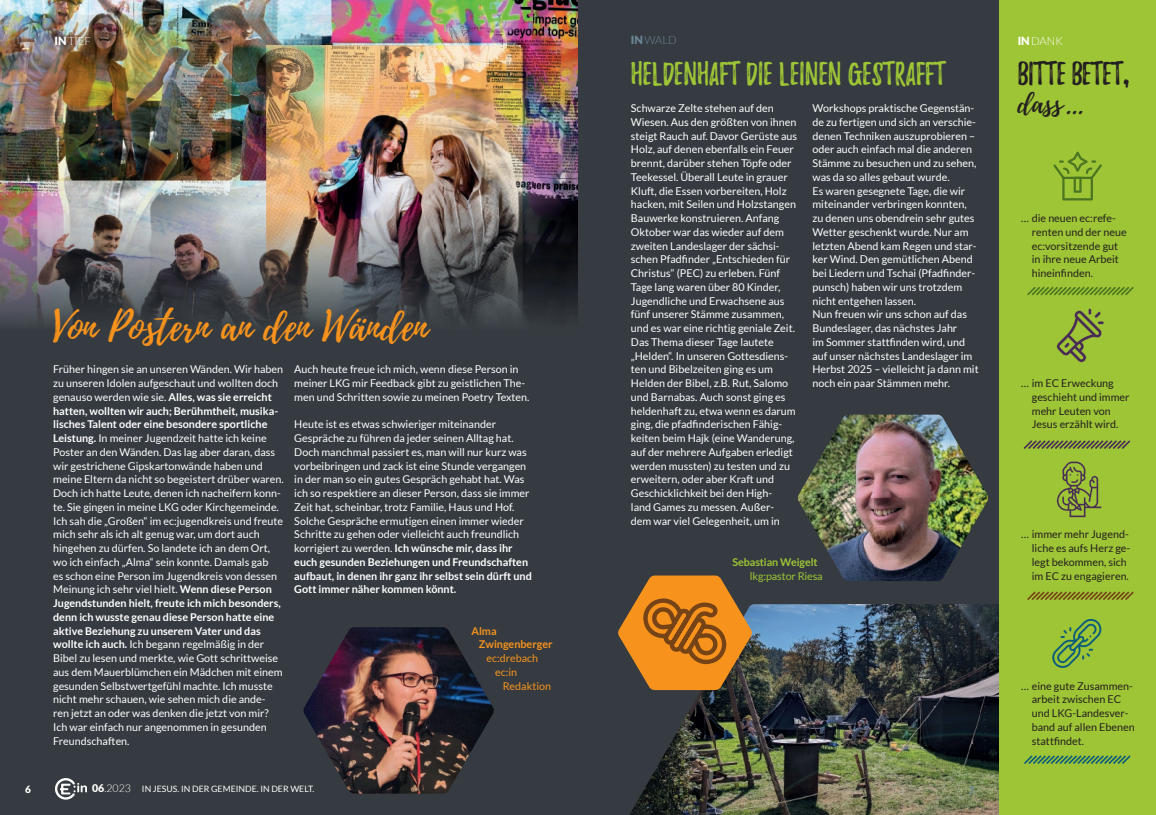
<style>
.page{position:relative;width:1156px;height:815px;background:#fff}
.page>*{position:absolute;margin:0;border:0;box-sizing:border-box;transform-origin:0 0}
.t1{font:40.62px "Playlist Script";color:#f7931d}
.t2{font:28.75px "Playlist Caps";color:#9ec536}
.t3{font:28.75px "Playlist Caps";letter-spacing:-.01em;color:#231f20}
.t4{font:28.75px "Playlist Script";color:#231f20}
.t5{font:300 11.25px "Lato";color:#fff}
.t6{font:300 11.25px "Lato";color:#6c8895}
.t7{font:10.75px/13.8px "Lato";color:#fff}
.t8{font:10.75px/13.8px "Lato";color:#231f20}
.t9{font:10.75px/13.8px "Lato";color:#f7931d}
.t10{font:700 10.75px/13.8px "Lato";color:#f7931d}
.t11{font:700 10.75px "Lato";letter-spacing:-.01em;color:#9ec536}
.t12{font:10.75px "Lato";letter-spacing:-.01em;color:#9ec536}
.t13{font:900 10px "Lato";color:#fff}
.t14{font:900 10px "Lato";color:#6c8895}
.t15{font:8.75px "Lato";color:#fff}
.s1{font-weight:900}
.s2{font-weight:700}
.s3{font-weight:900;font-size:10.62px}
.s4{font-weight:300;font-size:10.62px}
</style>
<div class="page">
<div style="left:0;top:0;width:1155px;height:815px;background:#353b40"></div>
<img style="left:716px;top:604px;width:283px;height:211px">
<img style="left:672px;top:690px;width:44px;height:125px">
<img style="left:629px;top:739px;width:44px;height:76px">
<img style="left:0;top:0;width:577px;height:326px">
<div style="left:999px;top:0;width:156px;height:815px;background:#9ec536"></div>
<svg style="left:1056px;top:461px;width:45px;height:56px"></svg>
<img style="left:49px;top:30px;width:48px;height:21px">
<svg style="left:1024px;top:755px;width:106px;height:9px"></svg>
<svg style="left:1023px;top:440px;width:107px;height:9px"></svg>
<svg style="left:1027px;top:287px;width:106px;height:8px"></svg>
<svg style="left:1027px;top:591px;width:106px;height:9px"></svg>
<img style="left:303px;top:627px;width:191px;height:167px">
<img style="left:797px;top:415px;width:153px;height:166px">
<img style="left:949px;top:430px;width:39px;height:136px">
<svg style="left:1052px;top:619px;width:50px;height:49px"></svg>
<svg style="left:1053px;top:152px;width:48px;height:48px"></svg>
<svg style="left:618px;top:575px;width:134px;height:115px"></svg>
<svg style="left:1056px;top:308px;width:47px;height:55px"></svg>
<svg style="left:55px;top:778px;width:32px;height:22px"></svg>
<p class="t5" style="left:54px;top:35px;width:38px"><span class="s1">IN</span>TIEF</p>
<h1 class="t1" style="left:53px;top:298px;width:376px">Von Postern an den Wänden</h1>
<p class="t7" style="left:53px;top:363px;width:232px">Früher hingen sie an unseren Wänden. Wir haben zu unseren Idolen aufgeschaut und wollten doch genauso werden wie sie. <span class="s2">Alles, was sie erreicht hatten, wollten wir auch; Berühmtheit, musika&shy;lisches Talent oder eine besondere sportliche Leistung.</span> In meiner Jugendzeit hatte ich keine Poster an den Wänden. Das lag aber daran, dass wir gestrichene Gipskartonwände haben und meine Eltern da nicht so begeistert drüber waren.<br>Doch ich hatte Leute, denen ich nacheifern konn&shy;te. Sie gingen in meine LKG oder Kirchgemeinde.<br>Ich sah die „Großen“ im ec:jugendkreis und freute mich sehr als ich alt genug war, um dort auch hingehen zu dürfen. So landete ich an dem Ort, wo ich einfach „Alma“ sein konnte. Damals gab<br>es schon eine Person im Jugendkreis von dessen Meinung ich sehr viel hielt. <span class="s2">Wenn diese Person Jugendstunden hielt, freute ich mich besonders, denn ich wusste genau diese Person hatte eine aktive Beziehung zu unserem Vater und das wollte ich auch.</span> Ich begann regelmäßig in der Bibel zu lesen und merkte, wie Gott schrittweise aus dem Mauerblümchen ein Mädchen mit einem gesunden Selbstwertgefühl machte. Ich musste nicht mehr schauen, wie sehen mich die ande&shy;ren jetzt an oder was denken die jetzt von mir?<br>Ich war einfach nur angenommen in gesunden Freundschaften.</p>
<p class="t7" style="left:294px;top:363px;width:237px">Auch heute freue ich mich, wenn diese Person in meiner LKG mir Feedback gibt zu geistlichen The&shy;men und Schritten sowie zu meinen Poetry Texten.</p>
<p class="t7" style="left:294px;top:418px;width:239px">Heute ist es etwas schwieriger miteinander Gespräche zu führen da jeder seinen Alltag hat.<br>Doch manchmal passiert es, man will nur kurz was vorbeibringen und zack ist eine Stunde vergangen in der man so ein gutes Gespräch gehabt hat. Was ich so respektiere an dieser Person, dass sie immer Zeit hat, scheinbar, trotz Familie, Haus und Hof.<br>Solche Gespräche ermutigen einen immer wieder Schritte zu gehen oder vielleicht auch freundlich korrigiert zu werden. <span class="s2">Ich wünsche mir, dass ihr euch gesunden Beziehungen und Freundschaften aufbaut, in denen ihr ganz ihr selbst sein dürft und Gott immer näher kommen könnt.</span></p>
<p class="t10" style="left:479px;top:624px;width:75px;text-indent:-8px">Alma<br>Zwingenberger</p>
<p class="t9" style="left:495px;top:651px;width:45px;text-indent:-9px">ec:drebach ec:in</p>
<p class="t9" style="left:502px;top:679px;width:50px">Redaktion</p>
<p class="t6" style="left:630px;top:34px;width:47px"><span class="s1">IN</span>WALD</p>
<p class="t5" style="left:1017px;top:35px;width:47px"><span class="s1">IN</span>DANK</p>
<h2 class="t3" style="left:1017px;top:60px;width:114px">BITTE BETET,</h2>
<h2 class="t4" style="left:1017px;top:83px;width:68px">dass ...</h2>
<h2 class="t2" style="left:630px;top:60px;width:316px">HELDENHAFT DIE LEINEN GESTRAFFT</h2>
<p class="t7" style="left:812px;top:101px;width:168px">Workshops praktische Gegenstän&shy;de zu fertigen und sich an verschie&shy;denen Techniken auszuprobieren – oder auch einfach mal die anderen<br>Stämme zu besuchen und zu sehen, was da so alles gebaut wurde.<br>Es waren gesegnete Tage, die wir miteinander verbringen konnten, zu denen uns obendrein sehr gutes<br>Wetter geschenkt wurde. Nur am letzten Abend kam Regen und star&shy;ker Wind. Den gemütlichen Abend bei Liedern und Tschai (Pfadfinder&shy;punsch) haben wir uns trotzdem nicht entgehen lassen.<br>Nun freuen wir uns schon auf das<br>Bundeslager, das nächstes Jahr<br>im Sommer stattfinden wird, und auf unser nächstes Landeslager im<br>Herbst 2025 – vielleicht ja dann mit noch ein paar Stämmen mehr.</p>
<p class="t7" style="left:630px;top:101px;width:168px">Schwarze Zelte stehen auf den<br>Wiesen. Aus den größten von ihnen steigt Rauch auf. Davor Gerüste aus<br>Holz, auf denen ebenfalls ein Feuer brennt, darüber stehen Töpfe oder<br>Teekessel. Überall Leute in grauer<br>Kluft, die Essen vorbereiten, Holz hacken, mit Seilen und Holzstangen<br>Bauwerke konstruieren. Anfang<br>Oktober war das wieder auf dem zweiten Landeslager der sächsi&shy;schen Pfadfinder „Entschieden für<br>Christus“ (PEC) zu erleben. Fünf<br>Tage lang waren über 80 Kinder,<br>Jugendliche und Erwachsene aus fünf unserer Stämme zusammen, und es war eine richtig geniale Zeit.<br>Das Thema dieser Tage lautete „Helden“. In unseren Gottesdiens&shy;ten und Bibelzeiten ging es um<br>Helden der Bibel, z.B. Rut, Salomo und Barnabas. Auch sonst ging es heldenhaft zu, etwa wenn es darum ging, die pfadfinderischen Fähig&shy;keiten beim Hajk (eine Wanderung, auf der mehrere Aufgaben erledigt werden mussten) zu testen und zu erweitern, oder aber Kraft und<br>Geschicklichkeit bei den High-<br>land Games zu messen. Außer&shy;dem war viel Gelegenheit, um in</p>
<p class="t8" style="left:1031px;top:211px;width:96px;text-indent:-11px">… die neuen ec:refe&shy;renten und der neue ec:vorsitzende gut in ihre neue Arbeit hineinfinden.</p>
<p class="t8" style="left:1031px;top:376px;width:99px;text-indent:-11px">… im EC Erweckung geschieht und immer mehr Leuten von<br>Jesus erzählt wird.</p>
<p class="t11" style="left:732px;top:556px;width:87px">Sebastian Weigelt</p>
<p class="t12" style="left:749px;top:570px;width:74px">lkg:pastor Riesa</p>
<p class="t8" style="left:1031px;top:528px;width:100px;text-indent:-11px">… immer mehr Jugend&shy;liche es aufs Herz ge&shy;legt bekommen, sich im EC zu engagieren.</p>
<p class="t8" style="left:1031px;top:679px;width:104px;text-indent:-11px">… eine gute Zusammen&shy;arbeit zwischen EC und LKG-Landesver&shy;band auf allen Ebenen stattfindet.</p>
<p class="t13" style="left:25px;top:783px;width:7px">6</p>
<p class="t15" style="left:92px;top:784px;width:224px"><span class="s3">06</span><span class="s4">.2023</span> IN JESUS. IN DER GEMEINDE. IN DER WELT.</p>
<p class="t14" style="left:968px;top:784px;width:7px">7</p>
</div>
